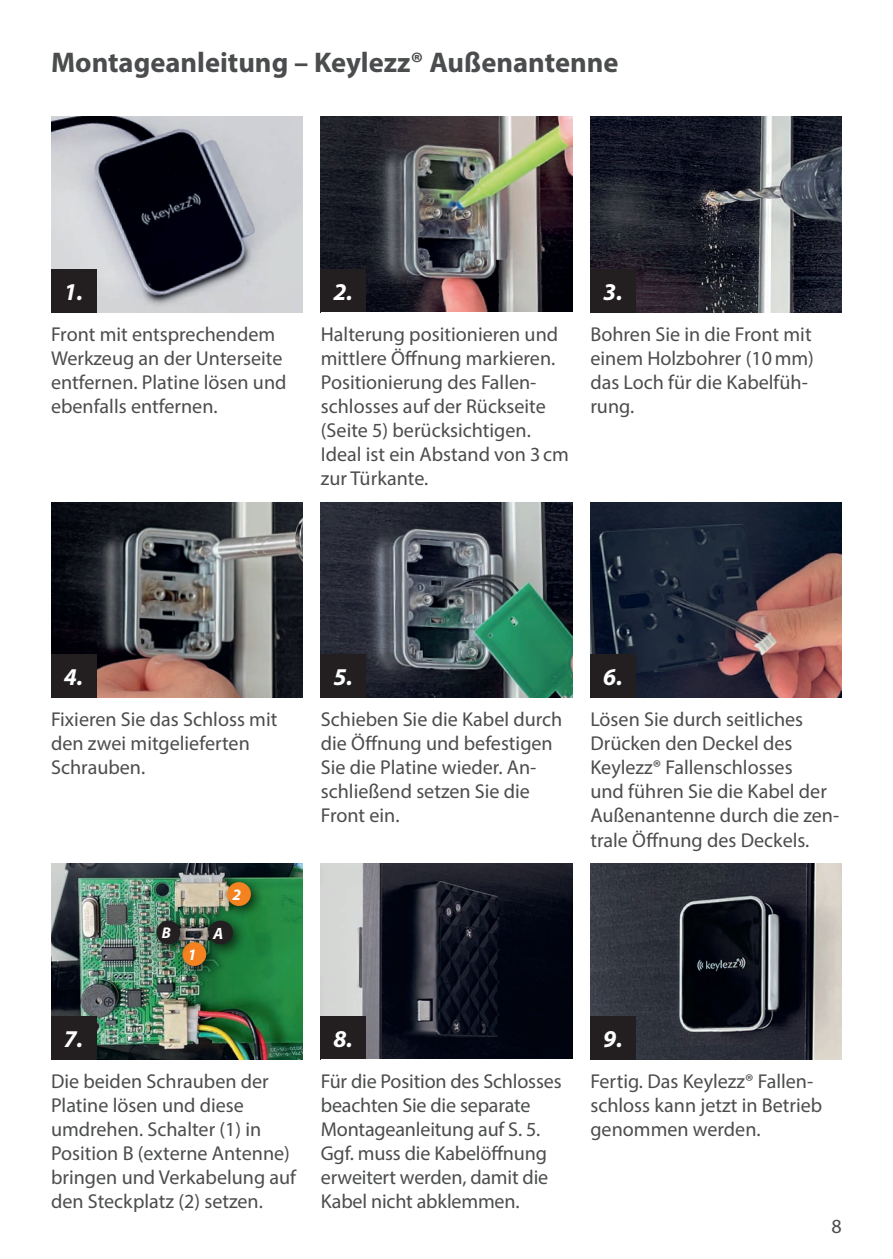
<style>
.page{position:relative;width:893px;height:1259px;background:#fff}
.page>*{position:absolute;margin:0;border:0;box-sizing:border-box;transform-origin:0 0}
.t1{font:700 28.5px "Myriad Pro";color:#4b4c4d}
.t2{font:italic 700 24.3px "Myriad Pro";color:#fff}
.t3{font:20.1px/24px "Myriad Pro";color:#4b4c4d}
.t4{font:italic 700 16.5px "Myriad Pro";color:#fff}
.t5{font:italic 700 15.9px "Myriad Pro";color:#fff}
.t6{font:italic 700 15.6px "Myriad Pro";color:#fff}
</style>
<div class="page">
<img style="left:51px;top:117px;width:252px;height:196px">
<img style="left:321px;top:117px;width:251px;height:195px">
<img style="left:590px;top:117px;width:252px;height:196px">
<img style="left:51px;top:502px;width:252px;height:196px">
<img style="left:590px;top:502px;width:252px;height:196px">
<img style="left:321px;top:502px;width:251px;height:196px">
<img style="left:51px;top:864px;width:252px;height:195px">
<img style="left:321px;top:864px;width:251px;height:195px">
<img style="left:590px;top:864px;width:252px;height:195px">
<div style="left:51px;top:269px;width:45px;height:44px;background:#231f20"></div>
<div style="left:51px;top:654px;width:45px;height:44px;background:#231f20"></div>
<div style="left:51px;top:1015px;width:45px;height:44px;background:#231f20"></div>
<div style="left:321px;top:269px;width:45px;height:44px;background:#231f20"></div>
<div style="left:321px;top:654px;width:45px;height:44px;background:#231f20"></div>
<div style="left:321px;top:1015px;width:45px;height:44px;background:#231f20"></div>
<div style="left:590px;top:269px;width:45px;height:44px;background:#231f20"></div>
<div style="left:590px;top:654px;width:45px;height:44px;background:#231f20"></div>
<div style="left:176px;top:936px;width:44px;height:43px;background:#231f20;opacity:.75"></div>
<div style="left:182px;top:942px;width:24px;height:24px;background:#f58220;border-radius:50%"></div>
<div style="left:221px;top:876px;width:43px;height:43px;background:#231f20;opacity:.75"></div>
<div style="left:227px;top:882px;width:24px;height:24px;background:#f58220;border-radius:50%"></div>
<div style="left:590px;top:1015px;width:45px;height:44px;background:#231f20"></div>
<div style="left:151px;top:914px;width:43px;height:44px;background:#231f20;opacity:.75"></div>
<div style="left:156px;top:920px;width:24px;height:24px;background:#231f20;border-radius:50%"></div>
<div style="left:202px;top:914px;width:46px;height:45px;background:#231f20;opacity:.75"></div>
<div style="left:208px;top:920px;width:25px;height:24px;background:#231f20;border-radius:50%"></div>
<h1 class="t1" style="left:51px;top:44px;width:569px">Montageanleitung – Keylezz® Außenantenne</h1>
<p class="t2" style="left:64px;top:276px;width:21px">1.</p>
<p class="t3" style="left:51px;top:321px;width:237px">Front mit entsprechendem<br>Werkzeug an der Unterseite entfernen. Platine lösen und ebenfalls entfernen.</p>
<p class="t2" style="left:334px;top:276px;width:21px">2.</p>
<p class="t3" style="left:321px;top:321px;width:249px">Halterung positionieren und mittlere Öffnung markieren.<br>Positionierung des Fallen&shy;schlosses auf der Rückseite (Seite 5) berücksichtigen.<br>Ideal ist ein Abstand von 3cm zur Türkante.</p>
<p class="t3" style="left:405px;top:346px;width:7px">f</p>
<p class="t3" style="left:372px;top:418px;width:12px">8</p>
<p class="t2" style="left:603px;top:276px;width:21px">3.</p>
<p class="t3" style="left:590px;top:321px;width:225px">Bohren Sie in die Front mit einem Holzbohrer (10 mm) das Loch für die Kabelfüh&shy;rung.</p>
<p class="t2" style="left:64px;top:661px;width:21px">4.</p>
<p class="t3" style="left:51px;top:707px;width:228px">Fixieren Sie das Schloss mit den zwei mitgelieferten<br>Schrauben.</p>
<p class="t5" style="left:233px;top:884px;width:10px">2</p>
<p class="t6" style="left:162px;top:923px;width:11px">B</p>
<p class="t4" style="left:213px;top:922px;width:12px">A</p>
<p class="t5" style="left:188px;top:944px;width:10px">1</p>
<p class="t2" style="left:334px;top:661px;width:21px">5.</p>
<p class="t3" style="left:321px;top:707px;width:243px">Schieben Sie die Kabel durch die Öffnung und befestigen<br>Sie die Platine wieder. An&shy;schließend setzen Sie die<br>Front ein.</p>
<p class="t2" style="left:64px;top:1022px;width:21px">7.</p>
<p class="t3" style="left:51px;top:1068px;width:247px">Die beiden Schrauben der<br>Platine lösen und diese umdrehen. Schalter (1) in<br>Position B (externe Antenne) bringen und Verkabelung auf den Steckplatz (2) setzen.</p>
<p class="t2" style="left:334px;top:1022px;width:21px">8.</p>
<p class="t3" style="left:321px;top:1068px;width:242px">Für die Position des Schlosses beachten Sie die separate<br>Montageanleitung auf S. 5.<br>Ggf. muss die Kabelöffnung erweitert werden, damit die<br>Kabel nicht abklemmen.</p>
<p class="t3" style="left:526px;top:1116px;width:12px">8</p>
<p class="t3" style="left:491px;top:1141px;width:7px">f</p>
<p class="t2" style="left:603px;top:661px;width:21px">6.</p>
<p class="t3" style="left:590px;top:707px;width:250px">Lösen Sie durch seitliches<br>Drücken den Deckel des<br>Keylezz® Fallenschlosses<br>und führen Sie die Kabel der<br>Außenantenne durch die zen&shy;trale Öffnung des Deckels.</p>
<p class="t2" style="left:603px;top:1022px;width:21px">9.</p>
<p class="t3" style="left:590px;top:1068px;width:233px">Fertig. Das Keylezz® Fallen&shy;schloss kann jetzt in Betrieb genommen werden.</p>
<p class="t3" style="left:821px;top:1214px;width:22px">13</p>
<p class="t3" style="left:832px;top:1214px;width:12px">8</p>
</div>
